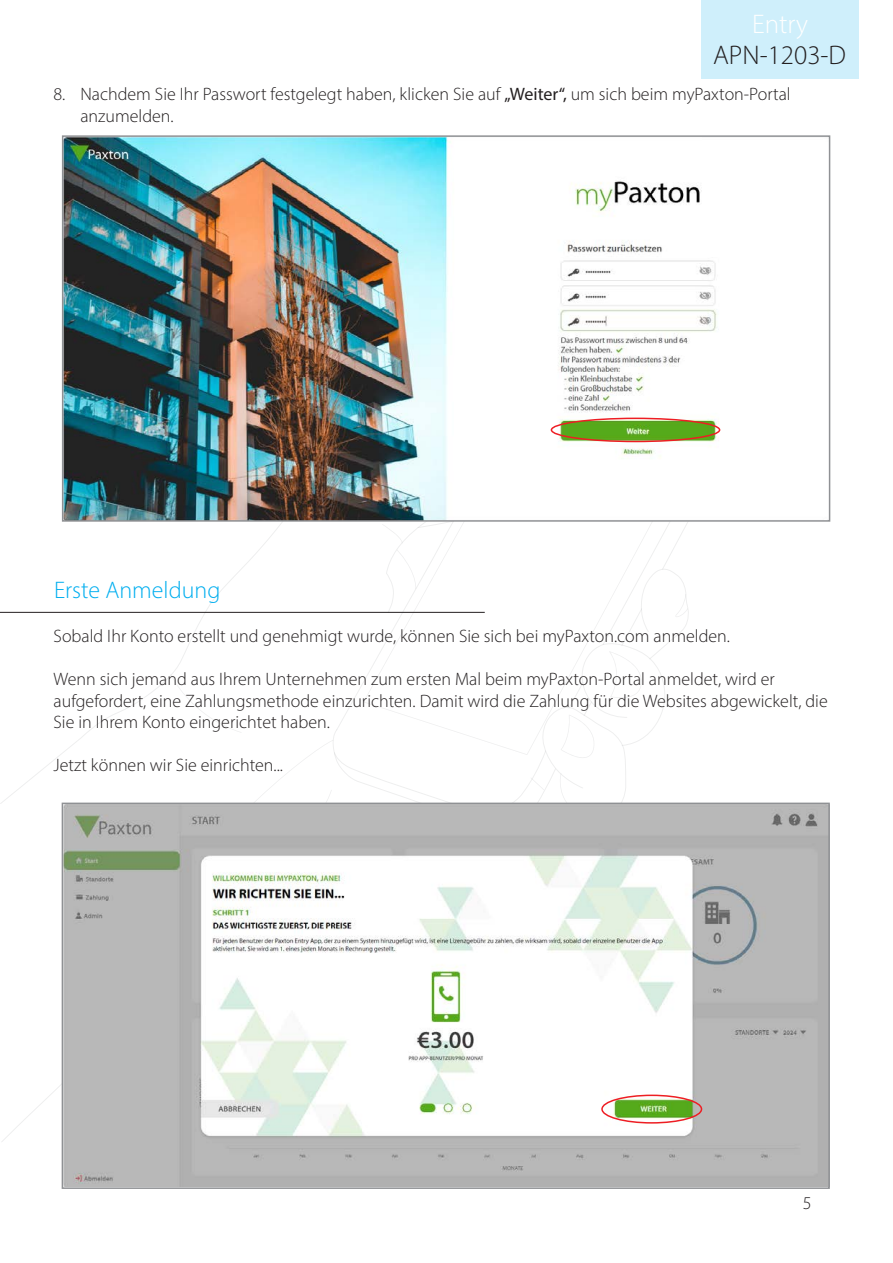
<style>
.page{position:relative;width:893px;height:1263px;background:#fff}
.page>*{position:absolute;margin:0;border:0;box-sizing:border-box;transform-origin:0 0}
.t1{font:300 27px "Myriad Pro";color:#231f20}
.t2{font:300 27px "Myriad Pro";color:#fff}
.Section_title{font:300 24px "Myriad Pro";color:#00aeef}
.Text_-_bold_title{font:300 18px/21.6px "Myriad Pro";color:#231f20}
.s1{font-weight:400}
</style>
<div class="page">
<svg style="left:170px;top:522px;width:591px;height:281px"></svg>
<div style="left:702px;top:0;width:157px;height:79px;background:#cfeffb"></div>
<hr style="left:0;top:612px;width:485px;height:1px;background:#231f20">
<img style="left:65px;top:138px;width:656px;height:381px">
<div style="left:62px;top:135px;width:768px;height:387px;border:2px solid #8f9194"></div>
<img style="left:65px;top:806px;width:762px;height:380px">
<div style="left:62px;top:803px;width:768px;height:386px;border:2px solid #8f9194"></div>
<div style="left:601px;top:1094px;width:101px;height:29px;border:2px solid #ee1d23;border-radius:50%"></div>
<div style="left:551px;top:418px;width:169px;height:24px;border:2px solid #ee1d23;border-radius:50%"></div>
<h1 class="t2" style="left:752px;top:8px;width:58px">Entry</h1>
<h1 class="t1" style="left:713px;top:39px;width:134px">APN-1203-D</h1>
<p class="Text_-_bold_title" style="left:80px;top:83px;width:712px;text-indent:-27px">8. Nachdem Sie Ihr Passwort festgelegt haben, klicken Sie auf <span class="s1">„Weiter“,</span> um sich beim myPaxton-Portal anzumelden.</p>
<p class="Section_title" style="left:54px;top:575px;width:168px">Erste Anmeldung</p>
<p class="Text_-_bold_title" style="left:54px;top:625px;width:678px">Sobald Ihr Konto erstellt und genehmigt wurde, können Sie sich bei myPaxton.com anmelden.</p>
<p class="Text_-_bold_title" style="left:54px;top:668px;width:776px">Wenn sich jemand aus Ihrem Unternehmen zum ersten Mal beim myPaxton-Portal anmeldet, wird er aufgefordert, eine Zahlungsmethode einzurichten. Damit wird die Zahlung für die Websites abgewickelt, die<br>Sie in Ihrem Konto eingerichtet haben.</p>
<p class="Text_-_bold_title" style="left:54px;top:754px;width:231px">Jetzt können wir Sie einrichten...</p>
<p class="Text_-_bold_title" style="left:803px;top:1192px;width:10px">5</p>
</div>
